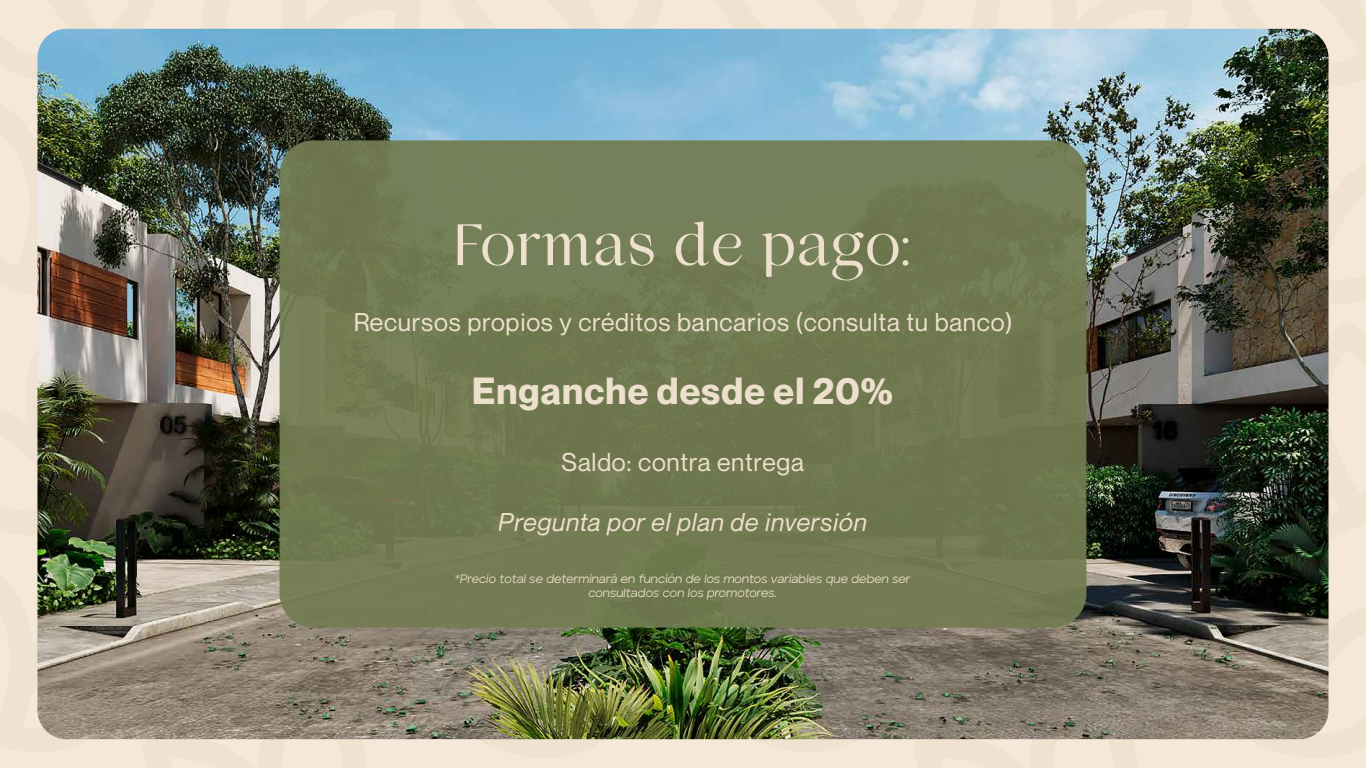
<style>
.page{position:relative;width:1366px;height:768px;background:#fff}
.page>*{position:absolute;margin:0;border:0;box-sizing:border-box;transform-origin:0 0}
.t1{font:58.2px "Nelphim";letter-spacing:.03em;color:#f6e7d6}
.t2{font:700 37px "Neue Montreal";letter-spacing:.03em;color:rgb(246 231 214/.94)}
.t3{font:25.1px "Neue Montreal";letter-spacing:.03em;color:#f6e7d6}
.t4{font:italic 25.1px "Neue Montreal";letter-spacing:.03em;color:#f6e7d6}
.t5{font:12.1px/14.5px "Aventa Itallic";letter-spacing:-.005em;color:#f6e7d6;text-align:center}
</style>
<div class="page">
<div style="left:0;top:0;width:672px;height:768px;background:#f6e8d8"></div>
<div style="left:681px;top:0;width:685px;height:768px;background:#f6e8d8"></div>
<img style="left:37px;top:29px;width:1292px;height:710px">
<div style="left:280px;top:140px;width:806px;height:488px;background:#737c51;border-radius:34px"></div>
<h1 class="t1" style="left:455px;top:211px;width:456px">Formas de pago:</h1>
<h3 class="t3" style="left:353px;top:307px;width:661px">Recursos propios y créditos bancarios (consulta tu banco)</h3>
<h2 class="t2" style="left:472px;top:368px;width:422px">Enganche desde el 20%</h2>
<h3 class="t3" style="left:562px;top:447px;width:244px">Saldo: contra entrega</h3>
<h3 class="t4" style="left:499px;top:507px;width:370px">Pregunta por el plan de inversión</h3>
<p class="t5" style="left:455px;top:572px;width:457px">*Precio total se determinará en función de los montos variables que deben ser consultados con los promotores.</p>
</div>
